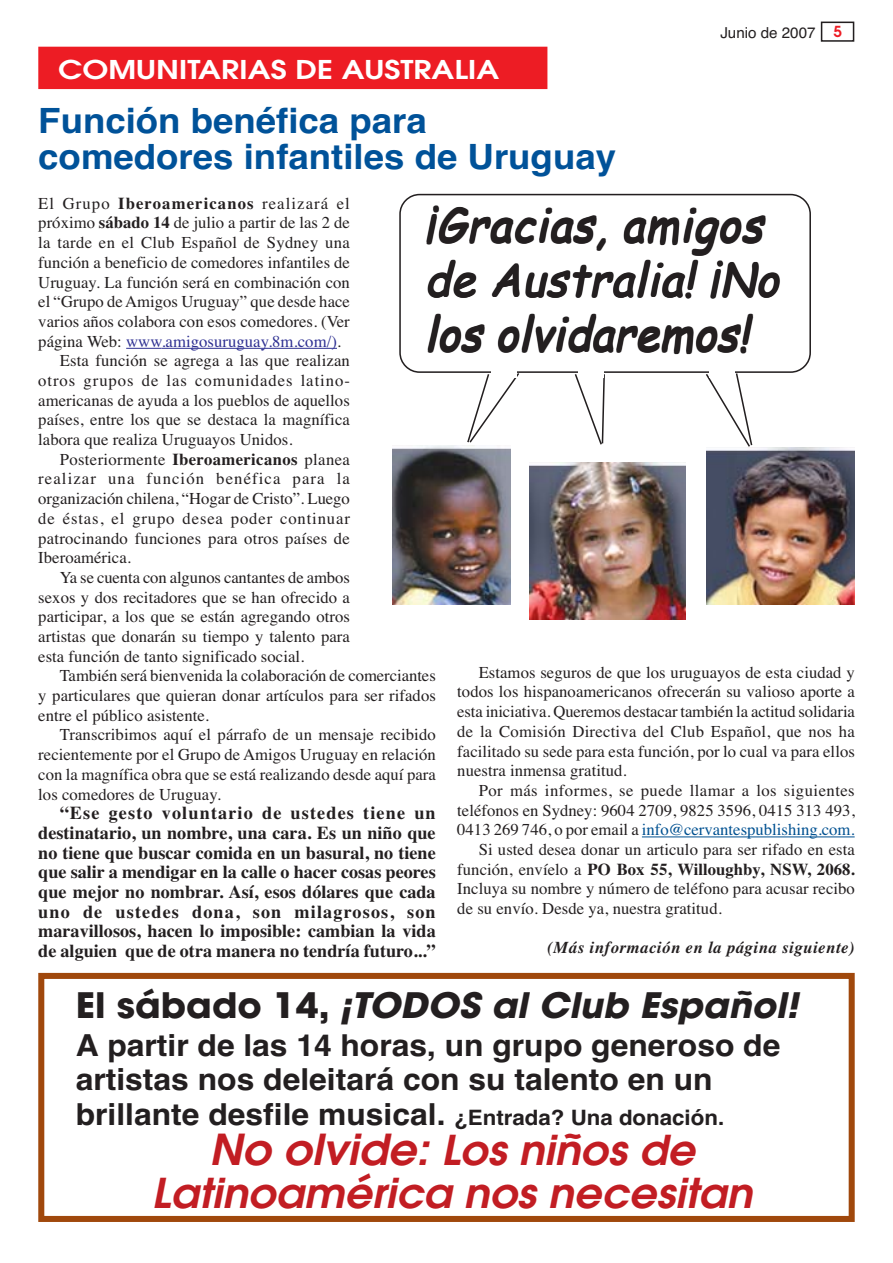
<style>
.page{position:relative;width:893px;height:1263px;background:#fff}
.page>*{position:absolute;margin:0;border:0;box-sizing:border-box;transform-origin:0 0}
.t1{font:italic 45.45px/54.6px "Comic Sans MS";color:#231f20;scale:.95 1}
.t2{font:italic 600 40.95px/42.5px "Avant Garde";color:#c21d23;text-align:center;scale:1.05 1}
.t3{font:700 34.8px/36.3px "Helvetica";color:#005299;scale:1.05 1}
.t4{font:italic 700 34.8px "Avant Garde";color:#231f20;scale:1.05 1}
.t5{font:700 30.3px/34.3px "Helvetica";color:#231f20;scale:1.05 1}
.t6{font:600 25.8px "Avant Garde";color:#fff;scale:1.2 1}
.t7{font:700 18.15px/19.6px "Times";color:#231f20;text-align:justify}
.t8{font:16.65px/19.6px "Times";letter-spacing:.005em;color:#231f20;text-align:justify}
.t9{font:16.65px "Times";letter-spacing:.065em;color:#231f20}
.t10{font:16.65px "Times";color:#005191}
.t11{font:700 16.65px "Times";letter-spacing:.005em;color:#231f20}
.t12{font:16.65px "Times";letter-spacing:.03em;color:#231f20}
.t13{font:16.65px "Times";letter-spacing:.005em;color:#2e3092}
.t14{font:italic 700 16.65px "Times";letter-spacing:.035em;color:#231f20}
.t15{font:16.65px "Times";letter-spacing:.055em;color:#231f20}
.t16{font:16.65px "Times";letter-spacing:.05em;color:#231f20}
.t17{font:15.15px "Helvetica";color:#231f20}
.s1{font-family:"Avant Garde";font-weight:600;color:#ed1c24}
.s2{font-weight:700}
.s3{color:#231f20}
.s4{font-weight:400}
.s5{font-style:normal}
.s6{font-size:21.15px}
.s7{font-size:42.45px}
</style>
<div class="page">
<div style="left:820px;top:22px;width:34px;height:20px;border:2px solid #231f20"></div>
<div style="left:38px;top:47px;width:509px;height:42px;background:#ed1c24"></div>
<hr style="left:126px;top:348px;width:35px;height:1px;background:#2e3092">
<hr style="left:161px;top:348px;width:107px;height:1px;background:#2e3092">
<hr style="left:268px;top:348px;width:69px;height:1px;background:#2e3092">
<hr style="left:642px;top:837px;width:212px;height:1px;background:#005191">
<img style="left:392px;top:446px;width:118px;height:159px">
<img style="left:529px;top:462px;width:156px;height:158px">
<img style="left:707px;top:447px;width:147px;height:158px">
<svg style="left:399px;top:193px;width:412px;height:180px"></svg>
<svg style="left:466px;top:371px;width:287px;height:77px"></svg>
<div style="left:491px;top:368px;width:26px;height:10px;background:#fff"></div>
<div style="left:578px;top:368px;width:25px;height:10px;background:#fff"></div>
<div style="left:708px;top:368px;width:26px;height:10px;background:#fff"></div>
<div style="left:38px;top:973px;width:816px;height:249px;border:6px solid #a0480c"></div>
<p class="t17" style="left:720px;top:27px;width:123px">Junio de 2007 <span class="s1">5</span></p>
<h3 class="t6" style="left:58px;top:60px;width:369px">COMUNITARIAS DE AUSTRALIA</h3>
<h3 class="t3" style="left:38px;top:106px;width:551px">Función benéfica para comedores infantiles de Uruguay</h3>
<p class="t9" style="left:38px;top:197px;width:313px">El Grupo <span class="s2">Iberoamericanos</span> realizará el</p>
<p class="t8" style="left:38px;top:215px;width:313px">próximo <span class="s2">sábado 14</span> de julio a partir de las 2 de</p>
<p class="t8" style="left:38px;top:234px;width:313px">la tarde en el Club Español de Sydney una</p>
<p class="t8" style="left:38px;top:254px;width:313px">función a beneficio de comedores infantiles de</p>
<p class="t8" style="left:38px;top:274px;width:313px">Uruguay. La función será en combinación con</p>
<p class="t8" style="left:38px;top:293px;width:313px">el “Grupo de Amigos Uruguay” que desde hace</p>
<p class="t8" style="left:38px;top:313px;width:313px">varios años colabora con esos comedores. (Ver</p>
<p class="t13" style="left:38px;top:335px;width:304px"><span class="s3">página Web:</span> www.amigosuruguay.8m.com/)<span class="s3">.</span></p>
<p class="t8" style="left:60px;top:352px;width:292px">Esta función se agrega a las que realizan</p>
<p class="t15" style="left:38px;top:374px;width:313px">otros grupos de las comunidades latino-</p>
<p class="t8" style="left:38px;top:392px;width:313px">americanas de ayuda a los pueblos de aquellos</p>
<p class="t8" style="left:38px;top:412px;width:313px">países, entre los que se destaca la magnífica</p>
<p class="t8" style="left:38px;top:431px;width:256px">labora que realiza Uruguayos Unidos.</p>
<p class="t8" style="left:60px;top:451px;width:291px">Posteriormente <span class="s2">Iberoamericanos</span> planea</p>
<p class="t9" style="left:38px;top:473px;width:313px">realizar una función benéfica para la</p>
<p class="t8" style="left:38px;top:490px;width:313px">organización chilena, “Hogar de Cristo”. Luego</p>
<p class="t16" style="left:38px;top:512px;width:313px">de éstas, el grupo desea poder continuar</p>
<p class="t8" style="left:38px;top:530px;width:313px">patrocinando funciones para otros países de</p>
<p class="t8" style="left:38px;top:549px;width:94px">Iberoamérica.</p>
<p class="t8" style="left:60px;top:569px;width:292px">Ya se cuenta con algunos cantantes de ambos</p>
<p class="t8" style="left:38px;top:589px;width:313px">sexos y dos recitadores que se han ofrecido a</p>
<p class="t8" style="left:38px;top:608px;width:313px">participar, a los que se están agregando otros</p>
<p class="t8" style="left:38px;top:628px;width:313px">artistas que donarán su tiempo y talento para</p>
<p class="t8" style="left:38px;top:648px;width:267px">esta función de tanto significado social.</p>
<p class="t8" style="left:60px;top:668px;width:377px">También será bienvenida la colaboración de comerciantes</p>
<p class="t8" style="left:38px;top:687px;width:399px">y particulares que quieran donar artículos para ser rifados</p>
<p class="t8" style="left:38px;top:707px;width:172px">entre el público asistente.</p>
<p class="t8" style="left:60px;top:727px;width:377px">Transcribimos aquí el párrafo de un mensaje recibido</p>
<p class="t8" style="left:38px;top:746px;width:399px">recientemente por el Grupo de Amigos Uruguay en relación</p>
<p class="t8" style="left:38px;top:766px;width:399px">con la magnífica obra que se está realizando desde aquí para</p>
<p class="t8" style="left:38px;top:786px;width:184px">los comedores de Uruguay.</p>
<p class="t7" style="left:38px;top:805px;width:399px;text-indent:21px">“Ese gesto voluntario de ustedes tiene un destinatario, un nombre, una cara. Es un niño que no tiene que buscar comida en un basural, no tiene que salir a mendigar en la calle o hacer cosas peores que mejor no nombrar. Así, esos dólares que cada uno de ustedes dona, son milagrosos, son maravillosos, hacen lo imposible: cambian la vida de alguien que de otra manera no tendría futuro...”</p>
<h1 class="t1" style="left:425px;top:197px;width:387px">¡Gracias, amigos de Australia!¡No losolvidaremos!</h1>
<p class="t8" style="left:457px;top:664px;width:399px;text-indent:21px">Estamos seguros de que los uruguayos de esta ciudad y todos los hispanoamericanos ofrecerán su valioso aporte a esta iniciativa. Queremos destacar también la actitud solidaria de la Comisión Directiva del Club Español, que nos ha facilitado su sede para esta función, por lo cual va para ellos nuestra inmensa gratitud.</p>
<p class="t12" style="left:478px;top:784px;width:377px">Por más informes, se puede llamar a los siguientes</p>
<p class="t8" style="left:457px;top:802px;width:399px">teléfonos en Sydney: 9604 2709, 9825 3596, 0415 313 493,</p>
<p class="t10" style="left:457px;top:824px;width:399px"><span class="s3">0413 269 746, o por email a</span> info@cervantespublishing.com.</p>
<p class="t8" style="left:478px;top:841px;width:377px">Si usted desea donar un articulo para ser rifado en esta</p>
<p class="t11" style="left:457px;top:863px;width:399px"><span class="s4">función, envíelo a</span> PO Box 55, Willoughby, NSW, 2068.</p>
<p class="t8" style="left:457px;top:881px;width:399px">Incluya su nombre y número de teléfono para acusar recibo</p>
<p class="t8" style="left:457px;top:900px;width:266px">de su envío. Desde ya, nuestra gratitud.</p>
<p class="t14" style="left:547px;top:942px;width:309px">(Más información en la página siguiente)</p>
<h3 class="t4" style="left:76px;top:992px;width:695px"><span class="s5">E l s á b a d o 1 4 ,</span> ¡TODOS al Club Español!</h3>
<h3 class="t5" style="left:76px;top:1031px;width:672px">A partir de las 14 horas, un grupo generoso de artistas nos deleitará con su talento en un brillante desfile musical. <span class="s6">¿Entrada? Una donación.</span></h3>
<h2 class="t2" style="left:152px;top:1133px;width:580px"><span class="s7">No olvide:</span> Los niños de<br>Latinoamérica nos necesitan</h2>
</div>
